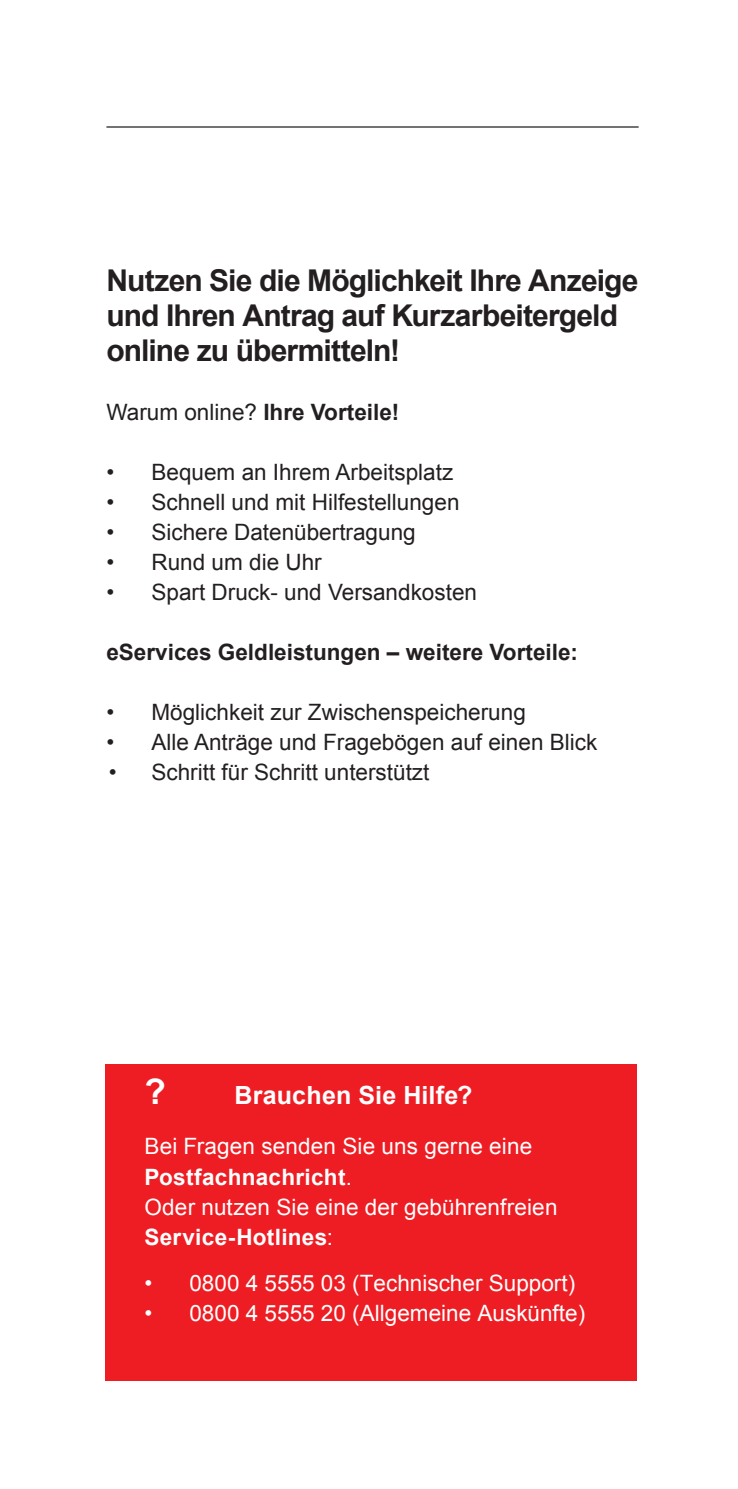
<style>
.page{position:relative;width:738px;height:1489px;background:#fff}
.page>*{position:absolute;margin:0;border:0;box-sizing:border-box;transform-origin:0 0}
.t1{font:700 35px "Arial";color:#fff}
.t2{font:700 30px/35px "Arial";letter-spacing:-.03em;color:#231f20}
.t3{font:700 25px "Arial";letter-spacing:.01em;color:#fff}
.t4{font:22.5px "Arial";color:#231f20}
.t5{font:22.5px/30px "Arial";color:#fff}
.t6{font:700 22.5px "Arial";color:#231f20}
.s1{font-weight:400}
.s2{font-weight:700}
</style>
<div class="page">
<hr style="left:106px;top:126px;width:532px;height:2px;background:#231f20">
<div style="left:106px;top:1063px;width:530px;height:317px;background:#ee1d23"></div>
<h2 class="t2" style="left:106px;top:264px;width:533px">Nutzen Sie die Möglichkeit Ihre Anzeige und Ihren Antrag auf Kurzarbeitergeld online zu übermitteln!</h2>
<h3 class="t6" style="left:106px;top:397px;width:294px"><span class="s1">Warum online?</span> Ihre Vorteile!</h3>
<p class="t4" style="left:106px;top:457px;width:348px">• Bequem an Ihrem Arbeitsplatz</p>
<p class="t4" style="left:106px;top:487px;width:354px">• Schnell und mit Hilfestellungen</p>
<p class="t4" style="left:106px;top:517px;width:310px">• Sichere Datenübertragung</p>
<p class="t4" style="left:106px;top:547px;width:217px">• Rund um die Uhr</p>
<p class="t4" style="left:106px;top:577px;width:372px">• Spart Druck- und Versandkosten</p>
<h3 class="t6" style="left:106px;top:637px;width:473px">eServices Geldleistungen – weitere Vorteile:</h3>
<p class="t4" style="left:106px;top:697px;width:420px">• Möglichkeit zur Zwischenspeicherung</p>
<p class="t4" style="left:106px;top:727px;width:492px">• Alle Anträge und Fragebögen auf einen Blick</p>
<p class="t4" style="left:109px;top:757px;width:322px">• Schritt für Schritt unterstützt</p>
<p class="t1" style="left:144px;top:1068px;width:23px">?</p>
<p class="t3" style="left:234px;top:1078px;width:239px">Brauchen Sie Hilfe?</p>
<p class="t5" style="left:144px;top:1131px;width:414px">Bei Fragen senden Sie uns gerne eine<br><span class="s2">Postfachnachricht</span>.<br>Oder nutzen Sie eine der gebührenfreien<br><span class="s2">Service-Hotlines</span>:</p>
<p class="t5" style="left:144px;top:1267px;width:432px">• 0800 4 5555 03 (Technischer Support)</p>
<p class="t5" style="left:144px;top:1297px;width:442px">• 0800 4 5555 20 (Allgemeine Auskünfte)</p>
</div>
